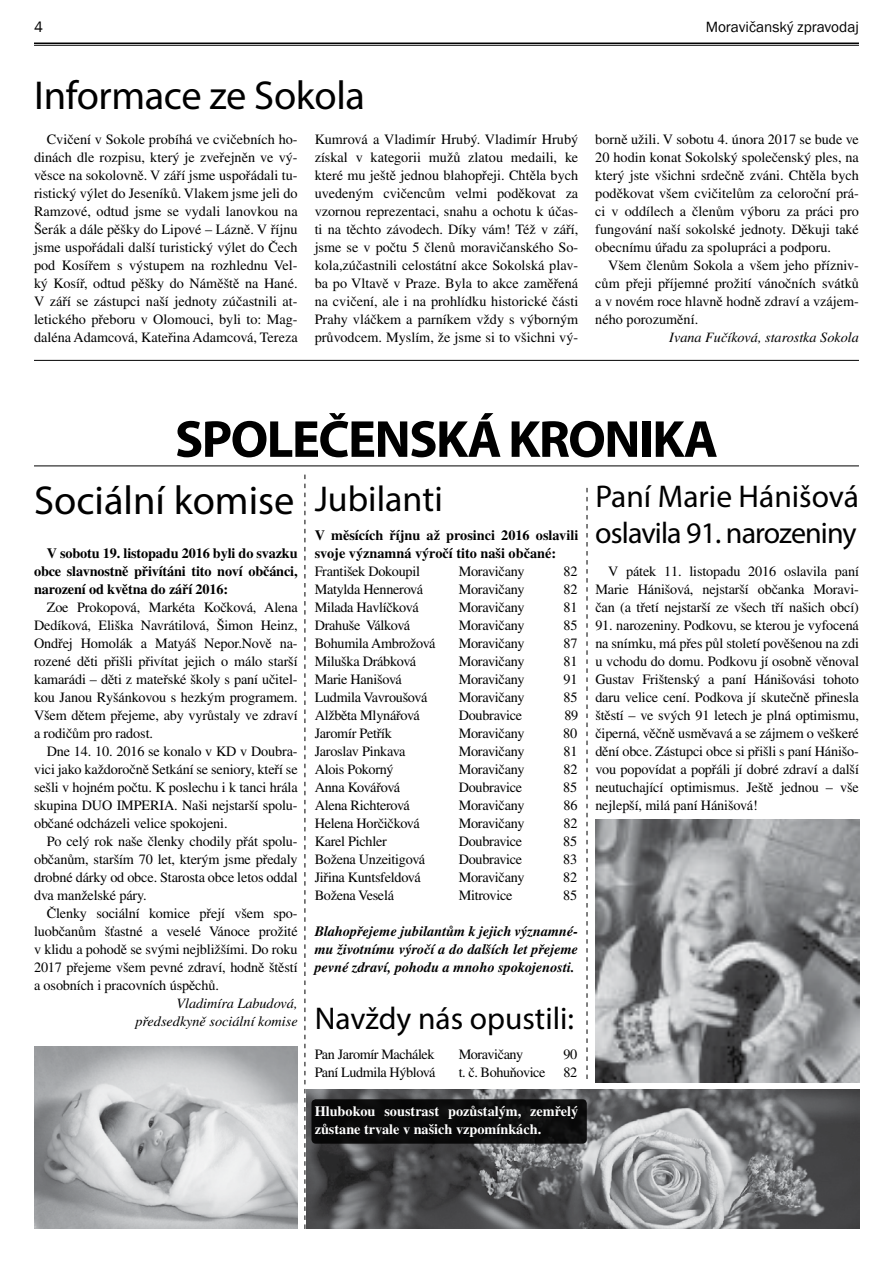
<style>
.page{position:relative;width:893px;height:1263px;background:#fff}
.page>*{position:absolute;margin:0;border:0;box-sizing:border-box;transform-origin:0 0}
.t1{font:700 52.5px "Myriad Pro";letter-spacing:-.03em;color:#000}
.t2{font:40.5px "Myriad Pro";color:#000}
.t3{font:36px "Myriad Pro";color:#000}
.t4{font:31.5px "Myriad Pro";color:#000}
.t5{font:15.3px "Franklin Gothic";color:#000}
.t6{font:14.25px/18px "Times CE";letter-spacing:-.02em;color:#000;text-align:justify}
.t7{font:700 14.25px/18px "Times CE";color:#000}
.t8{font:italic 700 14.25px/18px "Times CE";color:#000;text-align:justify}
.t9{font:italic 14.25px/18px "Times CE";color:#000;text-align:right}
.t10{font:700 14.25px/18px "Times CE";color:#fff}
.s1{font-family:"Myriad Pro";font-weight:400;font-size:30px}
</style>
<div class="page">
<hr style="left:34px;top:43px;width:825px;height:1px;background:#000">
<hr style="left:34px;top:45px;width:825px;height:1px;background:#000">
<hr style="left:34px;top:360px;width:825px;height:1px;background:#000">
<hr style="left:34px;top:465px;width:825px;height:1px;background:#000">
<svg style="left:587px;top:488px;width:1px;height:591px"></svg>
<svg style="left:305px;top:475px;width:1px;height:754px"></svg>
<img style="left:595px;top:819px;width:264px;height:264px">
<img style="left:34px;top:1046px;width:264px;height:183px">
<img style="left:306px;top:1089px;width:553px;height:140px">
<div style="left:311px;top:1099px;width:276px;height:45px;background:#0a0a0a;border-radius:4px"></div>
<p class="t5" style="left:34px;top:18px;width:10px">4</p>
<p class="t5" style="left:706px;top:18px;width:155px">Moravičanský zpravodaj</p>
<h2 class="t2" style="left:34px;top:70px;width:332px">Informace ze Sokola</h2>
<p class="t6" style="left:34px;top:130px;width:265px;text-indent:13px">Cvičení v Sokole probíhá ve cvičebních ho&shy;dinách dle rozpisu, který je zveřejněn ve vý&shy;věsce na sokolovně. V září jsme uspořádali tu&shy;ristický výlet do Jeseníků. Vlakem jsme jeli do Ramzové, odtud jsme se vydali lanovkou na Šerák a dále pěšky do Lipové – Lázně. V říjnu jsme uspořádali další turistický výlet do Čech pod Kosířem s výstupem na rozhlednu Vel&shy;ký Kosíř, odtud pěšky do Náměště na Hané.<br>V září se zástupci naší jednoty zúčastnili at&shy;letického přeboru v Olomouci, byli to: Mag&shy;daléna Adamcová, Kateřina Adamcová, Tereza</p>
<p class="t6" style="left:315px;top:130px;width:265px">Kumrová a Vladimír Hrubý. Vladimír Hrubý získal v kategorii mužů zlatou medaili, ke které mu ještě jednou blahopřeji. Chtěla bych uvedeným cvičencům velmi poděkovat za vzornou reprezentaci, snahu a ochotu k účas&shy;ti na těchto závodech. Díky vám! Též v září, jsme se v počtu 5 členů moravičanského So&shy;kola,zúčastnili celostátní akce Sokolská plav&shy;ba po Vltavě v Praze. Byla to akce zaměřená na cvičení, ale i na prohlídku historické části Prahy vláčkem a parníkem vždy s výborným průvodcem. Myslím, že jsme si to všichni vý-</p>
<p class="t6" style="left:595px;top:130px;width:265px">borně užili. V sobotu 4. února 2017 se bude ve 20 hodin konat Sokolský společenský ples, na který jste všichni srdečně zváni. Chtěla bych poděkovat všem cvičitelům za celoroční prá&shy;ci v oddílech a členům výboru za práci pro fungování naší sokolské jednoty. Děkuji také obecnímu úřadu za spolupráci a podporu.</p>
<p class="t6" style="left:595px;top:256px;width:265px;text-indent:13px">Všem členům Sokola a všem jeho přízniv&shy;cům přeji příjemné prožití vánočních svátků a v novém roce hlavně hodně zdraví a vzájem&shy;ného porozumění.</p>
<p class="t9" style="left:669px;top:328px;width:191px">Ivana Fučíková, starostka Sokola</p>
<h1 class="t1" style="left:175px;top:405px;width:545px">SPOLEČENSKÁ KRONIKA</h1>
<h3 class="t3" style="left:315px;top:476px;width:130px">Jubilanti</h3>
<h2 class="t2" style="left:34px;top:475px;width:262px">Sociální komise</h2>
<h3 class="t4" style="left:595px;top:477px;width:265px">Paní Marie Hánišová</h3>
<p class="t7" style="left:315px;top:526px;width:543px">V měsících říjnu až prosinci 2016 oslavili <span class="s1">oslavila 91. narozeniny </span>svoje významná výročí tito naši občané:</p>
<p class="t6" style="left:315px;top:562px;width:107px">František Dokoupil</p>
<p class="t6" style="left:459px;top:562px;width:67px">Moravičany</p>
<p class="t6" style="left:563px;top:562px;width:15px">82</p>
<p class="t6" style="left:315px;top:580px;width:110px">Matylda Hennerová</p>
<p class="t6" style="left:459px;top:580px;width:67px">Moravičany</p>
<p class="t6" style="left:563px;top:580px;width:15px">82</p>
<p class="t6" style="left:315px;top:598px;width:106px">Milada Havlíčková</p>
<p class="t6" style="left:459px;top:598px;width:67px">Moravičany</p>
<p class="t6" style="left:563px;top:598px;width:15px">81</p>
<p class="t6" style="left:315px;top:616px;width:97px">Drahuše Válková</p>
<p class="t6" style="left:459px;top:616px;width:67px">Moravičany</p>
<p class="t6" style="left:563px;top:616px;width:15px">85</p>
<p class="t6" style="left:315px;top:634px;width:122px">Bohumila Ambrožová</p>
<p class="t6" style="left:459px;top:634px;width:67px">Moravičany</p>
<p class="t6" style="left:563px;top:634px;width:15px">87</p>
<p class="t6" style="left:315px;top:652px;width:103px">Miluška Drábková</p>
<p class="t6" style="left:459px;top:652px;width:67px">Moravičany</p>
<p class="t6" style="left:563px;top:652px;width:15px">81</p>
<p class="t6" style="left:315px;top:670px;width:89px">Marie Hanišová</p>
<p class="t6" style="left:459px;top:670px;width:67px">Moravičany</p>
<p class="t6" style="left:563px;top:670px;width:15px">91</p>
<p class="t6" style="left:315px;top:688px;width:114px">Ludmila Vavroušová</p>
<p class="t6" style="left:459px;top:688px;width:67px">Moravičany</p>
<p class="t6" style="left:563px;top:688px;width:15px">85</p>
<p class="t6" style="left:315px;top:706px;width:107px">Alžběta Mlynářová</p>
<p class="t6" style="left:459px;top:706px;width:65px">Doubravice</p>
<p class="t6" style="left:564px;top:706px;width:15px">89</p>
<p class="t6" style="left:315px;top:724px;width:79px">Jaromír Petřík</p>
<p class="t6" style="left:459px;top:724px;width:67px">Moravičany</p>
<p class="t6" style="left:563px;top:724px;width:15px">80</p>
<p class="t6" style="left:315px;top:742px;width:92px">Jaroslav Pinkava</p>
<p class="t6" style="left:459px;top:742px;width:67px">Moravičany</p>
<p class="t6" style="left:563px;top:742px;width:15px">81</p>
<p class="t6" style="left:315px;top:760px;width:80px">Alois Pokorný</p>
<p class="t6" style="left:459px;top:760px;width:67px">Moravičany</p>
<p class="t6" style="left:563px;top:760px;width:15px">82</p>
<p class="t6" style="left:315px;top:778px;width:87px">Anna Kovářová</p>
<p class="t6" style="left:459px;top:778px;width:65px">Doubravice</p>
<p class="t6" style="left:563px;top:778px;width:15px">85</p>
<p class="t6" style="left:315px;top:796px;width:97px">Alena Richterová</p>
<p class="t6" style="left:459px;top:796px;width:67px">Moravičany</p>
<p class="t6" style="left:563px;top:796px;width:15px">86</p>
<p class="t6" style="left:315px;top:814px;width:107px">Helena Horčičková</p>
<p class="t6" style="left:459px;top:814px;width:67px">Moravičany</p>
<p class="t6" style="left:563px;top:814px;width:15px">82</p>
<p class="t6" style="left:315px;top:832px;width:74px">Karel Pichler</p>
<p class="t6" style="left:459px;top:832px;width:65px">Doubravice</p>
<p class="t6" style="left:563px;top:832px;width:15px">85</p>
<p class="t6" style="left:315px;top:850px;width:112px">Božena Unzeitigová</p>
<p class="t6" style="left:459px;top:850px;width:65px">Doubravice</p>
<p class="t6" style="left:563px;top:850px;width:15px">83</p>
<p class="t6" style="left:315px;top:868px;width:108px">Jiřina Kuntsfeldová</p>
<p class="t6" style="left:459px;top:868px;width:67px">Moravičany</p>
<p class="t6" style="left:563px;top:868px;width:15px">82</p>
<p class="t6" style="left:315px;top:886px;width:81px">Božena Veselá</p>
<p class="t6" style="left:459px;top:886px;width:55px">Mitrovice</p>
<p class="t6" style="left:563px;top:886px;width:15px">85</p>
<p class="t8" style="left:315px;top:922px;width:265px">Blahopřejeme jubilantům k jejich významné&shy;mu životnímu výročí a do dalších let přejeme pevné zdraví, pohodu a mnoho spokojenosti.</p>
<p class="t7" style="left:34px;top:544px;width:265px;text-align:justify;text-indent:13px">V sobotu 19. listopadu 2016 byli do svazku obce slavnostně přivítáni tito noví občánci, narození od května do září 2016:</p>
<p class="t6" style="left:34px;top:598px;width:265px;text-indent:13px">Zoe Prokopová, Markéta Kočková, Alena Dedíková, Eliška Navrátilová, Šimon Heinz, Ondřej Homolák a Matyáš Nepor.Nově na&shy;rozené děti přišli přivítat jejich o málo starší kamarádi – děti z mateřské školy s paní učitel&shy;kou Janou Ryšánkovou s hezkým programem.<br>Všem dětem přejeme, aby vyrůstaly ve zdraví a rodičům pro radost.</p>
<p class="t6" style="left:34px;top:742px;width:265px;text-indent:13px">Dne 14. 10. 2016 se konalo v KD v Doubra&shy;vici jako každoročně Setkání se seniory, kteří se sešli v hojném počtu. K poslechu i k tanci hrála skupina DUO IMPERIA. Naši nejstarší spolu&shy;občané odcházeli velice spokojeni.</p>
<p class="t6" style="left:34px;top:832px;width:265px;text-indent:13px">Po celý rok naše členky chodily přát spolu&shy;občanům, starším 70 let, kterým jsme předaly drobné dárky od obce. Starosta obce letos oddal dva manželské páry.</p>
<p class="t6" style="left:34px;top:904px;width:265px;text-indent:13px">Členky sociální komice přejí všem spo&shy;luobčanům šťastné a veselé Vánoce prožité v klidu a pohodě se svými nejbližšími. Do roku 2017 přejeme všem pevné zdraví, hodně štěstí a osobních i pracovních úspěchů.</p>
<p class="t9" style="left:135px;top:994px;width:164px">Vladimíra Labudová, předsedkyně sociální komise</p>
<p class="t6" style="left:595px;top:562px;width:265px;text-indent:13px">V pátek 11. listopadu 2016 oslavila paní Marie Hánišová, nejstarší občanka Moravi&shy;čan (a třetí nejstarší ze všech tří našich obcí)</p>
<p class="t6" style="left:595px;top:616px;width:265px">91. narozeniny. Podkovu, se kterou je vyfocená na snímku, má přes půl století pověšenou na zdi u vchodu do domu. Podkovu jí osobně věnoval Gustav Frištenský a paní Hánišovási tohoto daru velice cení. Podkova jí skutečně přinesla štěstí – ve svých 91 letech je plná optimismu, čiperná, věčně usměvavá a se zájmem o veškeré dění obce. Zástupci obce si přišli s paní Hánišo&shy;vou popovídat a popřáli jí dobré zdraví a další neutuchající optimismus. Ještě jednou – vše nejlepší, milá paní Hánišová!</p>
<h3 class="t4" style="left:315px;top:999px;width:261px">Navždy nás opustili:</h3>
<p class="t6" style="left:315px;top:1045px;width:121px">Pan Jaromír Machálek</p>
<p class="t6" style="left:459px;top:1045px;width:66px">Moravičany</p>
<p class="t6" style="left:563px;top:1045px;width:15px">90</p>
<p class="t6" style="left:315px;top:1062px;width:122px">Paní Ludmila Hýblová</p>
<p class="t6" style="left:459px;top:1062px;width:88px">t. č. Bohuňovice</p>
<p class="t6" style="left:563px;top:1062px;width:15px">82</p>
<p class="t10" style="left:315px;top:1102px;width:265px">Hlubokou soustrast pozůstalým, zemřelý zůstane trvale v našich vzpomínkách.</p>
</div>
